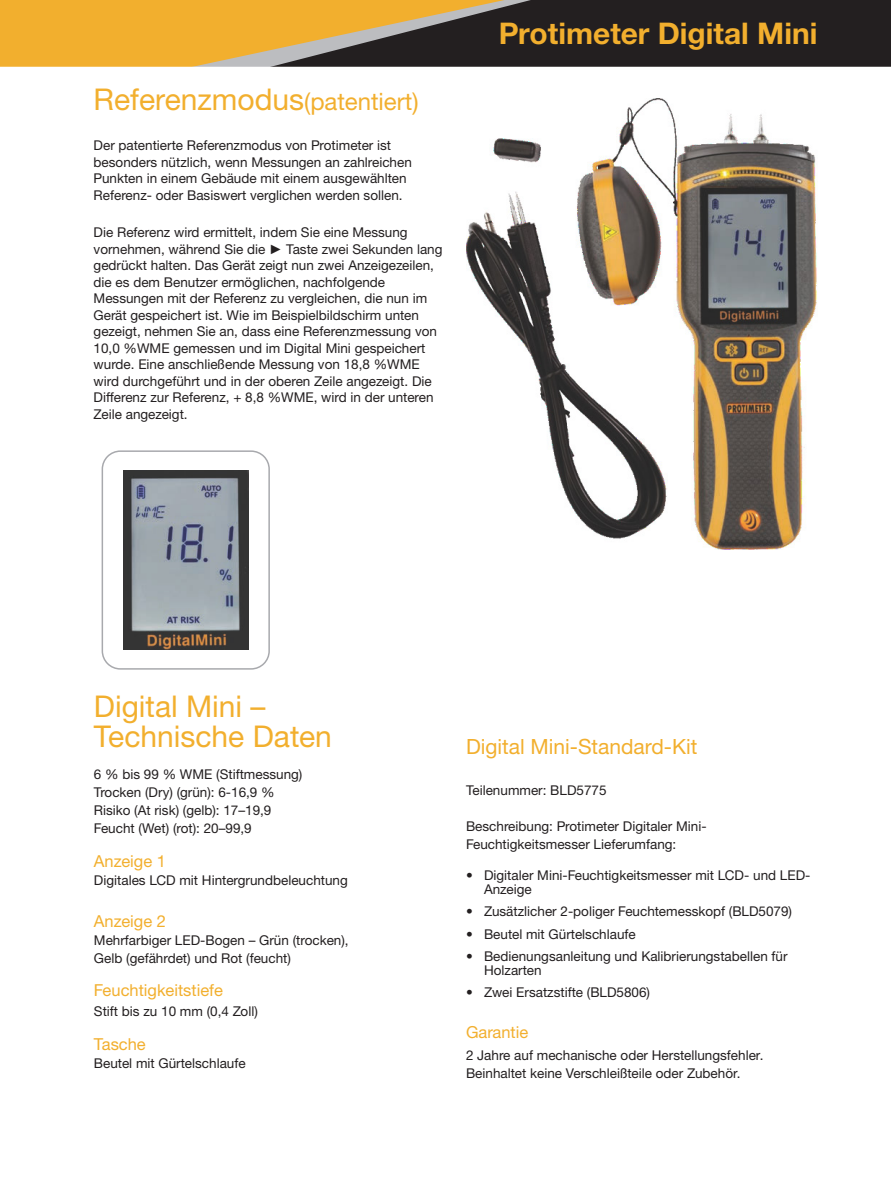
<style>
.page{position:relative;width:891px;height:1188px;background:#fff}
.page>*{position:absolute;margin:0;border:0;box-sizing:border-box;transform-origin:0 0}
.t1{font:30px/30px "Helvetica Neue LTW1 G";color:#f2af2e}
.t2{font:700 29.85px "Helvetica Neue LTW1 G";color:#f2af2e}
.t3{font:21px "Helvetica Neue LTW1 G";color:#f2af2e}
.t4{font:16.5px "Helvetica Neue LTW1 G";color:#f2af2e}
.t5{font:13.5px/16.5px "Helvetica Neue LTW1 G";color:#231f20}
.s1{font-size:24px}
.s2{font-family:"Arial"}
</style>
<div class="page">
<svg style="left:101px;top:450px;width:169px;height:220px"></svg>
<img style="left:123px;top:470px;width:125px;height:180px">
<div style="left:0;top:0;width:891px;height:68px;background:#231f20"></div>
<svg style="left:0;top:0;width:531px;height:67px"></svg>
<hr style="left:0;top:67px;width:891px;height:1px;background:#fff">
<img style="left:467px;top:98px;width:350px;height:451px">
<p class="t1" style="left:94px;top:84px;width:327px">Referenzmodus<span class="s1">(patentiert)</span></p>
<p class="t5" style="left:94px;top:137px;width:320px">Der patentierte Referenzmodus von Protimeter ist besonders nützlich, wenn Messungen an zahlreichen Punkten in einem Gebäude mit einem ausgewählten Referenz- oder Basiswert verglichen werden sollen.</p>
<p class="t5" style="left:94px;top:224px;width:350px">Die Referenz wird ermittelt, indem Sie eine Messung vornehmen, während Sie die <span class="s2">►</span> Taste zwei Sekunden lang gedrückt halten. Das Gerät zeigt nun zwei Anzeigezeilen, die es dem Benutzer ermöglichen, nachfolgende Messungen mit der Referenz zu vergleichen, die nun im Gerät gespeichert ist. Wie im Beispielbildschirm unten gezeigt, nehmen Sie an, dass eine Referenzmessung von 10,0 %WME gemessen und im Digital Mini gespeichert wurde. Eine anschließende Messung von 18,8 %WME wird durchgeführt und in der oberen Zeile angezeigt. Die Differenz zur Referenz, + 8,8 %WME, wird in der unteren Zeile angezeigt.</p>
<p class="t2" style="left:499px;top:15px;width:320px">Protimeter Digital Mini</p>
<p class="t1" style="left:94px;top:692px;width:239px">Digital Mini –<br>Technische Daten</p>
<p class="t5" style="left:94px;top:766px;width:210px">6 % bis 99 % WME (Stiftmessung)</p>
<p class="t5" style="left:94px;top:784px;width:182px">Trocken (Dry) (grün): 6-16,9 %</p>
<p class="t5" style="left:94px;top:802px;width:179px">Risiko (At risk) (gelb): 17–19,9</p>
<p class="t5" style="left:94px;top:820px;width:159px">Feucht (Wet) (rot): 20–99,9</p>
<p class="t4" style="left:94px;top:851px;width:74px">Anzeige 1</p>
<p class="t5" style="left:94px;top:872px;width:255px">Digitales LCD mit Hintergrundbeleuchtung</p>
<p class="t4" style="left:94px;top:911px;width:74px">Anzeige 2</p>
<p class="t5" style="left:94px;top:932px;width:256px;line-height:18px">Mehrfarbiger LED-Bogen – Grün (trocken),<br>Gelb (gefährdet) und Rot (feucht)</p>
<p class="t4" style="left:94px;top:980px;width:131px">Feuchtigkeitstiefe</p>
<p class="t5" style="left:94px;top:1003px;width:165px">Stift bis zu 10 mm (0,4 Zoll)</p>
<p class="t4" style="left:94px;top:1034px;width:53px">Tasche</p>
<p class="t5" style="left:94px;top:1055px;width:153px">Beutel mit Gürtelschlaufe</p>
<p class="t3" style="left:466px;top:734px;width:233px">Digital Mini-Standard-Kit</p>
<p class="t5" style="left:466px;top:782px;width:142px">Teilenummer: BLD5775</p>
<p class="t5" style="left:466px;top:817px;width:242px;line-height:18px">Beschreibung: Protimeter Digitaler Mini-<br>Feuchtigkeitsmesser Lieferumfang:</p>
<p class="t5" style="left:484px;top:869px;width:328px;line-height:13.5px;text-indent:-18px">• Digitaler Mini-Feuchtigkeitsmesser mit LCD- und LED-<br>Anzeige</p>
<p class="t5" style="left:466px;top:903px;width:328px">• Zusätzlicher 2-poliger Feuchtemesskopf (BLD5079)</p>
<p class="t5" style="left:466px;top:926px;width:171px">• Beutel mit Gürtelschlaufe</p>
<p class="t5" style="left:484px;top:950px;width:305px;line-height:13.5px;text-indent:-18px">• Bedienungsanleitung und Kalibrierungstabellen für<br>Holzarten</p>
<p class="t5" style="left:466px;top:984px;width:186px">• Zwei Ersatzstifte (BLD5806)</p>
<p class="t4" style="left:466px;top:1022px;width:64px">Garantie</p>
<p class="t5" style="left:466px;top:1047px;width:299px;line-height:18px">2 Jahre auf mechanische oder Herstellungsfehler.<br>Beinhaltet keine Verschleißteile oder Zubehör.</p>
</div>
